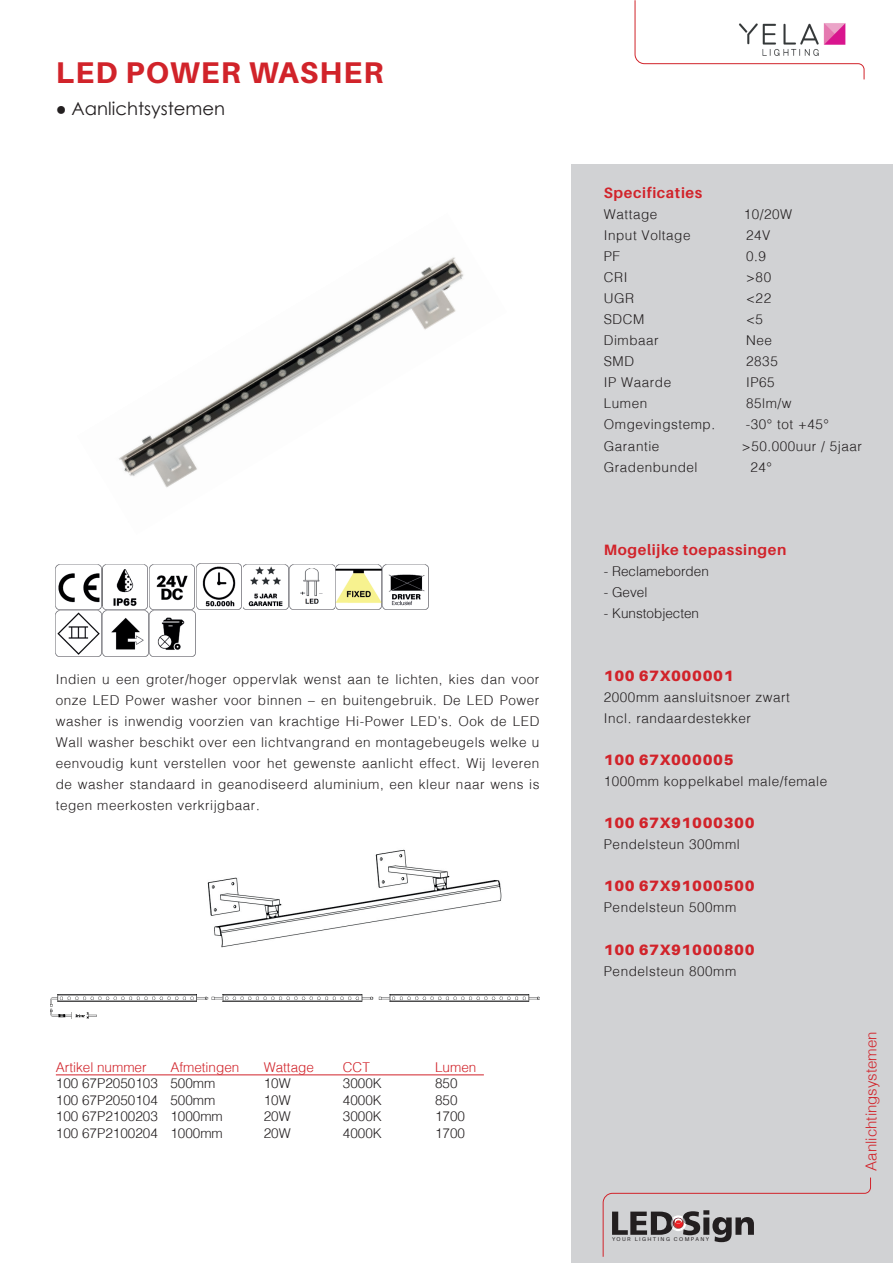
<style>
.page{position:relative;width:893px;height:1263px;background:#fff}
.page>*{position:absolute;margin:0;border:0;box-sizing:border-box;transform-origin:0 0}
.t1{font:800 30px "Aileron";letter-spacing:.04em;color:#d1232a}
.t2{font:18px "Century Gothic";color:#231f20}
.t3{font:900 15px "Aileron";letter-spacing:.04em;color:#d1232a}
.t4{font:700 15px "Aileron";letter-spacing:.04em;color:#d1232a}
.t5{font:300 15px "Helv";color:#d1232a}
.t6{font:300 13.5px/21px "Helv";letter-spacing:.04em;color:#231f20}
.t7{font:300 13.5px "Helv";color:#231f20}
.t8{font:300 13.5px "Helv";color:#d1232a}
.t9{font:5.55px "Aileron";letter-spacing:.255em;color:#231f20}
</style>
<div class="page">
<div style="left:571px;top:164px;width:322px;height:1099px;background:#d1d2d4"></div>
<svg style="left:603px;top:1177px;width:268px;height:80px"></svg>
<svg style="left:634px;top:0;width:231px;height:80px"></svg>
<hr style="left:56px;top:1074px;width:428px;height:1px;background:#d1232a">
<img style="left:118px;top:257px;width:346px;height:231px">
<img style="left:56px;top:563px;width:185px;height:47px">
<img style="left:290px;top:564px;width:91px;height:46px">
<img style="left:56px;top:611px;width:45px;height:45px">
<img style="left:243px;top:564px;width:45px;height:46px">
<img style="left:150px;top:611px;width:45px;height:45px">
<img style="left:103px;top:611px;width:45px;height:45px">
<img style="left:383px;top:564px;width:45px;height:45px">
<img style="left:50px;top:994px;width:489px;height:25px">
<img style="left:207px;top:849px;width:295px;height:99px">
<h1 class="t1" style="left:56px;top:55px;width:329px">LED POWER WASHER</h1>
<h2 class="t2" style="left:56px;top:96px;width:171px">● Aanlichtsystemen</h2>
<p class="t6" style="left:56px;top:668px;width:485px;text-align:justify">Indien u een groter/hoger oppervlak wenst aan te lichten, kies dan voor onze LED Power washer voor binnen – en buitengebruik. De LED Power washer is inwendig voorzien van krachtige Hi-Power LED’s. Ook de LED Wall washer beschikt over een lichtvangrand en montagebeugels welke u eenvoudig kunt verstellen voor het gewenste aanlicht effect. Wij leveren de washer standaard in geanodiseerd aluminium, een kleur naar wens is tegen meerkosten verkrijgbaar.</p>
<p class="t8" style="left:56px;top:1058px;width:92px">Artikel nummer</p>
<p class="t8" style="left:170px;top:1058px;width:71px">Afmetingen</p>
<p class="t8" style="left:264px;top:1058px;width:52px">Wattage</p>
<p class="t8" style="left:343px;top:1058px;width:28px">CCT</p>
<p class="t8" style="left:435px;top:1058px;width:43px">Lumen</p>
<p class="t7" style="left:56px;top:1075px;width:161px">100 67P2050103 500mm</p>
<p class="t6" style="left:264px;top:1072px;width:29px">10W</p>
<p class="t6" style="left:343px;top:1072px;width:41px">3000K</p>
<p class="t6" style="left:435px;top:1072px;width:24px">850</p>
<p class="t7" style="left:56px;top:1091px;width:161px">100 67P2050104 500mm</p>
<p class="t6" style="left:264px;top:1089px;width:29px">10W</p>
<p class="t6" style="left:343px;top:1089px;width:41px">4000K</p>
<p class="t6" style="left:435px;top:1089px;width:24px">850</p>
<p class="t7" style="left:56px;top:1108px;width:168px">100 67P2100203 1000mm</p>
<p class="t6" style="left:264px;top:1105px;width:29px">20W</p>
<p class="t6" style="left:343px;top:1105px;width:41px">3000K</p>
<p class="t6" style="left:435px;top:1105px;width:32px">1700</p>
<p class="t7" style="left:56px;top:1124px;width:168px">100 67P2100204 1000mm</p>
<p class="t6" style="left:264px;top:1122px;width:29px">20W</p>
<p class="t6" style="left:343px;top:1122px;width:41px">4000K</p>
<p class="t6" style="left:435px;top:1122px;width:32px">1700</p>
<p class="t4" style="left:604px;top:185px;width:100px">Specificaties</p>
<p class="t6" style="left:604px;top:204px;width:55px">Wattage</p>
<p class="t6" style="left:744px;top:204px;width:50px">10/20W</p>
<p class="t6" style="left:604px;top:225px;width:88px">Input Voltage</p>
<p class="t6" style="left:746px;top:225px;width:26px">24V</p>
<p class="t6" style="left:604px;top:246px;width:18px">PF</p>
<p class="t6" style="left:746px;top:246px;width:21px">0.9</p>
<p class="t6" style="left:604px;top:267px;width:25px">CRI</p>
<p class="t6" style="left:746px;top:267px;width:27px">&gt;80</p>
<p class="t6" style="left:604px;top:288px;width:32px">UGR</p>
<p class="t6" style="left:746px;top:288px;width:27px">&lt;22</p>
<p class="t6" style="left:604px;top:309px;width:42px">SDCM</p>
<p class="t6" style="left:746px;top:309px;width:18px">&lt;5</p>
<p class="t6" style="left:604px;top:330px;width:56px">Dimbaar</p>
<p class="t6" style="left:746px;top:330px;width:27px">Nee</p>
<p class="t6" style="left:604px;top:351px;width:32px">SMD</p>
<p class="t6" style="left:746px;top:351px;width:33px">2835</p>
<p class="t6" style="left:604px;top:372px;width:69px">IP Waarde</p>
<p class="t6" style="left:746px;top:372px;width:30px">IP65</p>
<p class="t6" style="left:604px;top:393px;width:45px">Lumen</p>
<p class="t6" style="left:746px;top:393px;width:47px">85lm/w</p>
<p class="t6" style="left:604px;top:414px;width:113px">Omgevingstemp.</p>
<p class="t6" style="left:746px;top:414px;width:85px">-30° tot +45°</p>
<p class="t6" style="left:604px;top:435px;width:57px">Garantie</p>
<p class="t6" style="left:742px;top:435px;width:122px">&gt;50.000uur / 5jaar</p>
<p class="t6" style="left:604px;top:456px;width:95px">Gradenbundel</p>
<p class="t6" style="left:750px;top:456px;width:23px">24°</p>
<p class="t4" style="left:604px;top:542px;width:184px">Mogelijke toepassingen</p>
<p class="t7" style="left:604px;top:563px;width:107px">- Reclameborden</p>
<p class="t6" style="left:604px;top:582px;width:45px">- Gevel</p>
<p class="t7" style="left:604px;top:605px;width:97px">- Kunstobjecten</p>
<p class="t3" style="left:604px;top:667px;width:131px">100 67X000001</p>
<p class="t6" style="left:604px;top:687px;width:188px">2000mm aansluitsnoer zwart<br>Incl. randaardestekker</p>
<p class="t3" style="left:604px;top:751px;width:131px">100 67X000005</p>
<p class="t6" style="left:604px;top:771px;width:225px">1000mm koppelkabel male/female</p>
<p class="t3" style="left:604px;top:814px;width:152px">100 67X91000300</p>
<p class="t6" style="left:604px;top:834px;width:137px">Pendelsteun 300mml</p>
<p class="t3" style="left:604px;top:877px;width:152px">100 67X91000500</p>
<p class="t6" style="left:604px;top:897px;width:134px">Pendelsteun 500mm</p>
<p class="t3" style="left:604px;top:940px;width:152px">100 67X91000800</p>
<p class="t6" style="left:604px;top:960px;width:134px">Pendelsteun 800mm</p>
<p class="t9" style="left:612px;top:1236px;width:98px">YOUR LIGHTING COMPANY</p>
<p class="t5" style="left:862px;top:1170px;width:141px;rotate:-90deg">Aanlichtingsystemen</p>
</div>
